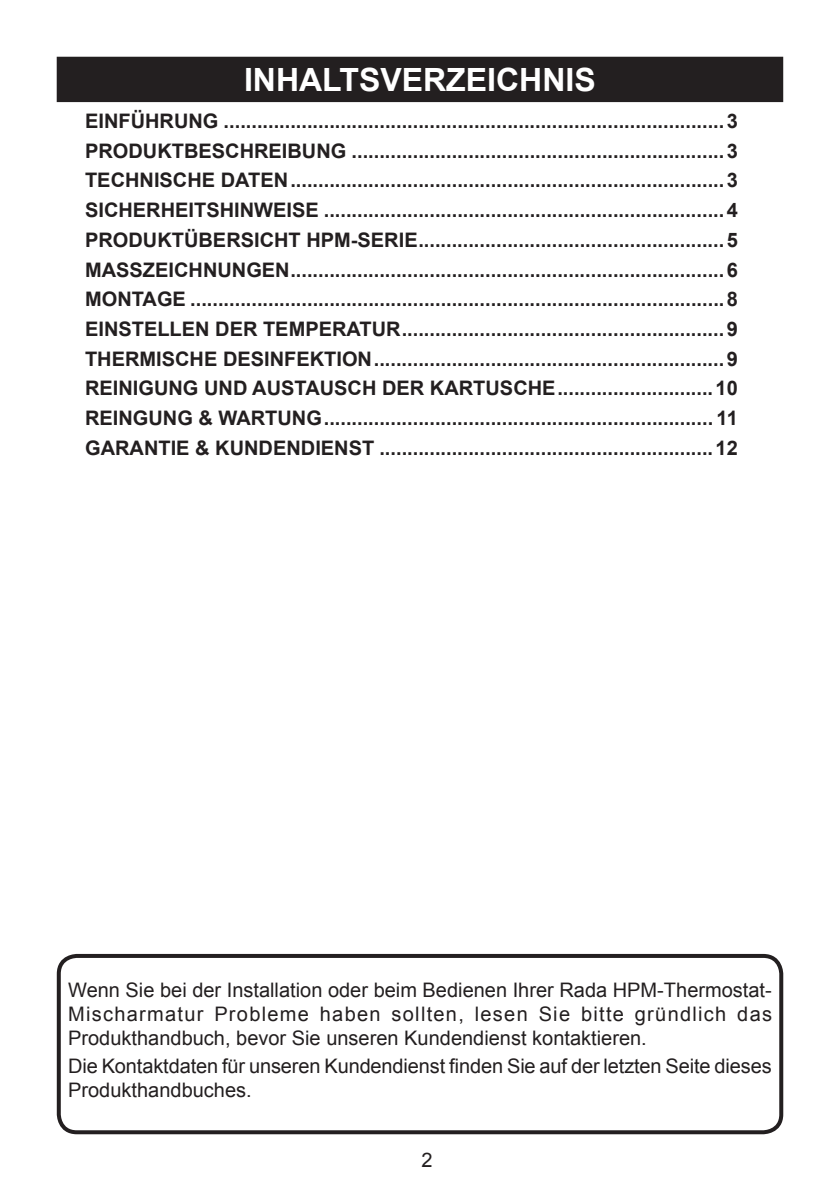
<style>
.page{position:relative;width:840px;height:1191px;background:#fff}
.page>*{position:absolute;margin:0;border:0;box-sizing:border-box;transform-origin:0 0}
.Heading_1{font:700 32px "Arial";color:#fff}
.TOC_Heading_1{font:700 20px "Arial";color:#231f20}
.Body_Justify{font:20px/24px "Arial";letter-spacing:-.005em;color:#231f20;text-align:justify}
</style>
<div class="page">
<div style="left:57px;top:954px;width:725px;height:180px;border:4px solid #231f20;border-radius:18px"></div>
<div style="left:57px;top:57px;width:725px;height:45px;background:#231f20"></div>
<p class="Heading_1" style="left:244px;top:58px;width:349px">INHALTSVERZEICHNIS</p>
<p class="TOC_Heading_1" style="left:85px;top:108px;width:653px">EINFÜHRUNG ..........................................................................................3</p>
<p class="TOC_Heading_1" style="left:85px;top:137px;width:169px">PRODUKTBESCHRE</p>
<p class="TOC_Heading_1" style="left:282px;top:137px;width:457px">IBUNG ...................................................................3</p>
<p class="TOC_Heading_1" style="left:85px;top:167px;width:653px">TECHNISCHE DATEN..............................................................................3</p>
<p class="TOC_Heading_1" style="left:85px;top:197px;width:48px">SICHERHE</p>
<p class="TOC_Heading_1" style="left:188px;top:197px;width:20px">ITSH</p>
<p class="TOC_Heading_1" style="left:234px;top:197px;width:505px">INWEISE ........................................................................4</p>
<p class="TOC_Heading_1" style="left:85px;top:226px;width:142px">PRODUKTÜBERS</p>
<p class="TOC_Heading_1" style="left:254px;top:226px;width:485px">ICHT HPM-SERIE.......................................................5</p>
<p class="TOC_Heading_1" style="left:85px;top:256px;width:653px">MASSZEICHNUNGEN..............................................................................6</p>
<p class="TOC_Heading_1" style="left:85px;top:286px;width:653px">MONTAGE ................................................................................................8</p>
<p class="TOC_Heading_1" style="left:85px;top:315px;width:47px">EINSTE</p>
<p class="TOC_Heading_1" style="left:157px;top:315px;width:121px">LLEN DER TEMPER</p>
<p class="TOC_Heading_1" style="left:346px;top:315px;width:392px">ATUR..........................................................9</p>
<p class="TOC_Heading_1" style="left:85px;top:345px;width:28px">THERM</p>
<p class="TOC_Heading_1" style="left:156px;top:345px;width:582px">ISCHE DESINFEKTION...............................................................9</p>
<p class="TOC_Heading_1" style="left:85px;top:375px;width:653px">REINIGUNG UND AUSTAUSCH DER KARTUSCHE ............................10</p>
<p class="TOC_Heading_1" style="left:85px;top:405px;width:653px">REINGUNG &amp; WARTUNG...................................................................... 11</p>
<p class="TOC_Heading_1" style="left:85px;top:434px;width:653px">GARANTIE &amp; KUNDENDIENST ............................................................12</p>
<p class="Body_Justify" style="left:68px;top:978px;width:705px">Wenn Sie bei der Installation oder beim Bedienen Ihrer Rada HPM-Thermostat-Mischarmatur Probleme haben sollten, lesen Sie bitte gründlich das Produkthandbuch, bevor Sie unseren Kundendienst kontaktieren.</p>
<p class="Body_Justify" style="left:68px;top:1054px;width:704px">Die Kontaktdaten für unseren Kundendienst finden Sie auf der letzten Seite dieses<br>Produkthandbuches.</p>
<p class="Body_Justify" style="left:421px;top:1148px;width:13px">2</p>
</div>
